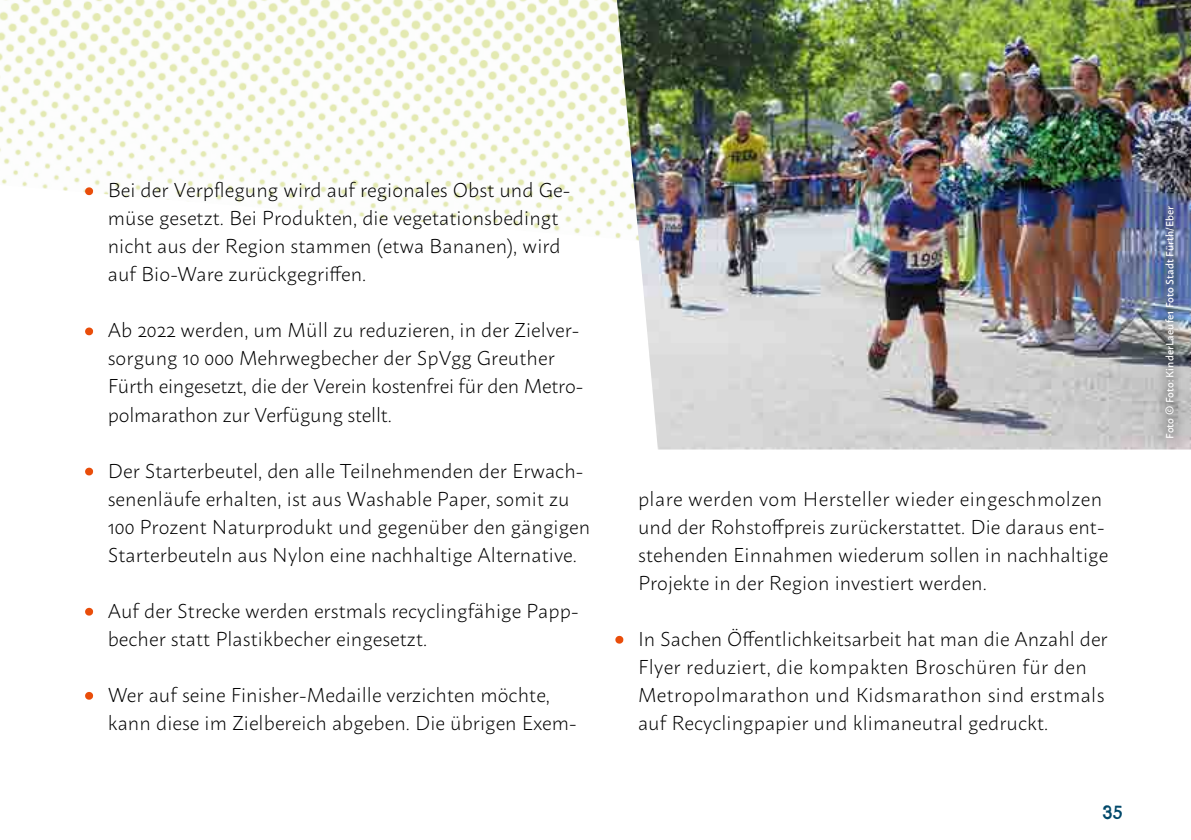
<style>
.page{position:relative;width:1191px;height:840px;background:#fff}
.page>*{position:absolute;margin:0;border:0;box-sizing:border-box;transform-origin:0 0}
.t1{font:300 20px/28px "Macho";letter-spacing:.005em;color:#000}
.t2{font:18px "Chelsea Market Pro";color:#00486a}
.t3{font:500 10.4px "Macho";letter-spacing:.005em;color:#fff}
</style>
<div class="page">
<img style="left:0;top:0;width:617px;height:238px">
<svg style="left:85px;top:187px;width:8px;height:8px"></svg>
<svg style="left:85px;top:327px;width:8px;height:8px"></svg>
<svg style="left:85px;top:467px;width:8px;height:8px"></svg>
<svg style="left:85px;top:607px;width:8px;height:8px"></svg>
<svg style="left:85px;top:691px;width:8px;height:8px"></svg>
<svg style="left:615px;top:635px;width:8px;height:8px"></svg>
<img style="left:617px;top:0;width:574px;height:449px">
<img style="left:1153px;top:195px;width:32px;height:253px">
<p class="t1" style="left:108px;top:174px;width:464px">Bei der Verpflegung wird auf regionales Obst und Ge&shy;müse gesetzt. Bei Produkten, die vegetationsbedingt nicht aus der Region stammen (etwa Bananen), wird auf Bio-Ware zurückgegriffen.</p>
<p class="t1" style="left:108px;top:314px;width:475px">Ab 2022 werden, um Müll zu reduzieren, in der Zielver&shy;sorgung 10 000 Mehrwegbecher der SpVgg Greuther Fürth eingesetzt, die der Verein kostenfrei für den Metro&shy;polmarathon zur Verfügung stellt.</p>
<p class="t1" style="left:108px;top:454px;width:484px">Der Starterbeutel, den alle Teilnehmenden der Erwach&shy;senenläufe erhalten, ist aus Washable Paper, somit zu 100 Prozent Naturprodukt und gegenüber den gängigen Starterbeuteln aus Nylon eine nachhaltige Alternative.</p>
<p class="t1" style="left:108px;top:594px;width:472px">Auf der Strecke werden erstmals recyclingfähige Papp&shy;becher statt Plastikbecher eingesetzt.</p>
<p class="t1" style="left:108px;top:678px;width:470px">Wer auf seine Finisher-Medaille verzichten möchte, kann diese im Zielbereich abgeben. Die übrigen Exem-</p>
<p class="t1" style="left:638px;top:482px;width:471px">plare werden vom Hersteller wieder eingeschmolzen und der Rohstoffpreis zurückerstattet. Die daraus ent&shy;stehenden Einnahmen wiederum sollen in nachhaltige Projekte in der Region investiert werden.</p>
<p class="t1" style="left:638px;top:622px;width:471px">In Sachen Öffentlichkeitsarbeit hat man die Anzahl der Flyer reduziert, die kompakten Broschüren für den Metropolmarathon und Kidsmarathon sind erstmals auf Recyclingpapier und klimaneutral gedruckt.</p>
<p class="t2" style="left:1102px;top:800px;width:22px">35</p>
<p class="t3" style="left:1160px;top:438px;width:234px;rotate:-90deg">Foto © Foto: KinderLaeufe1 Foto Stadt Fürth/Eber</p>
</div>
